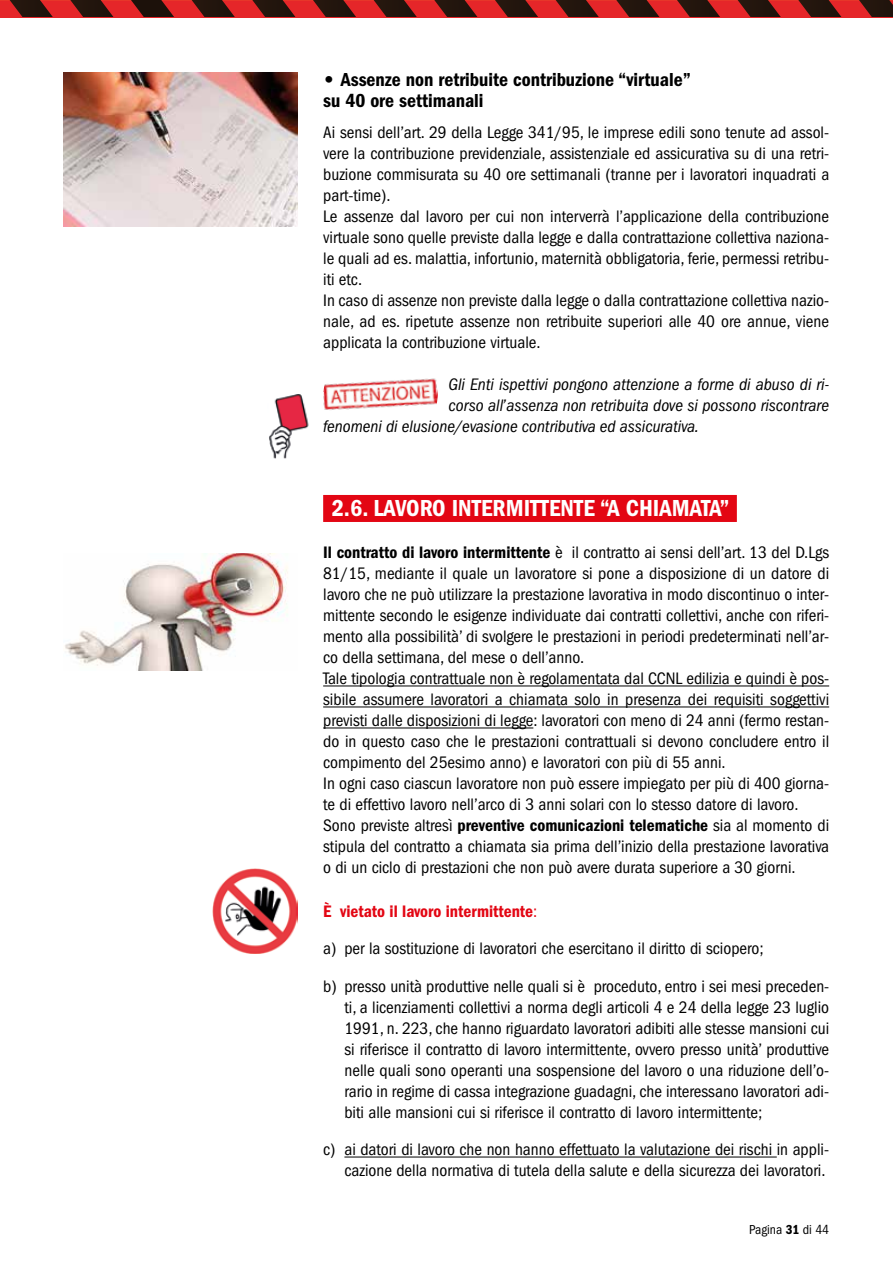
<style>
.page{position:relative;width:893px;height:1263px;background:#fff}
.page>*{position:absolute;margin:0;border:0;box-sizing:border-box;transform-origin:0 0}
.t1{font:24px "ITC Franklin Gothic Std Dm Cd";color:#fff}
.t2{font:19.5px/21px "ITC Franklin Gothic Std Dm Cd";color:#000}
.t3{font:condensed 17.25px/21px "ITC Franklin Gothic Std";color:#000}
.t4{font:italic condensed 17.25px "ITC Franklin Gothic Std";color:#000}
.t5{font:17.25px "ITC Franklin Gothic Std Dm Cd";color:#000}
.t6{font:17.25px "ITC Franklin Gothic Std Dm Cd";color:#e30613}
.t7{font:condensed 13.5px "ITC Franklin Gothic Std";color:#000}
.s1{font-family:"ITC Franklin Gothic Std Hvy"}
.s2{font-family:"ITC Franklin Gothic Std Dm Cd";font-stretch:normal}
.s3{font-family:"ITC Franklin Gothic Std";font-stretch:condensed}
</style>
<div class="page">
<div style="left:0;top:0;width:893px;height:17px;background:#e52629"></div>
<svg style="left:849px;top:0;width:44px;height:17px"></svg>
<svg style="left:789px;top:0;width:52px;height:17px"></svg>
<svg style="left:728px;top:0;width:53px;height:17px"></svg>
<svg style="left:667px;top:0;width:53px;height:17px"></svg>
<svg style="left:607px;top:0;width:52px;height:17px"></svg>
<svg style="left:546px;top:0;width:53px;height:17px"></svg>
<svg style="left:485px;top:0;width:53px;height:17px"></svg>
<svg style="left:425px;top:0;width:52px;height:17px"></svg>
<svg style="left:364px;top:0;width:53px;height:17px"></svg>
<svg style="left:303px;top:0;width:53px;height:17px"></svg>
<svg style="left:243px;top:0;width:52px;height:17px"></svg>
<svg style="left:182px;top:0;width:53px;height:17px"></svg>
<svg style="left:121px;top:0;width:53px;height:17px"></svg>
<svg style="left:61px;top:0;width:52px;height:17px"></svg>
<svg style="left:0;top:0;width:53px;height:17px"></svg>
<div style="left:323px;top:495px;width:414px;height:27px;background:#e30613"></div>
<hr style="left:323px;top:685px;width:506px;height:1px;background:#000">
<hr style="left:323px;top:706px;width:506px;height:1px;background:#000">
<hr style="left:323px;top:727px;width:210px;height:1px;background:#000">
<hr style="left:344px;top:1156px;width:433px;height:1px;background:#000">
<img style="left:323px;top:378px;width:115px;height:32px">
<img style="left:64px;top:72px;width:234px;height:155px">
<img style="left:269px;top:394px;width:40px;height:65px">
<img style="left:213px;top:868px;width:85px;height:86px">
<img style="left:65px;top:553px;width:223px;height:117px">
<p class="t2" style="left:323px;top:69px;width:369px"><span class="s1">•</span> Assenze non retribuite contribuzione “virtuale” su 40 ore settimanali</p>
<p class="t3" style="left:323px;top:122px;width:508px">Ai sensi dell’art. 29 della Legge 341/95, le imprese edili sono tenute ad assol&shy;vere la contribuzione previdenziale, assistenziale ed assicurativa su di una retri&shy;buzione commisurata su 40 ore settimanali (tranne per i lavoratori inquadrati a part-time).<br>Le assenze dal lavoro per cui non interverrà l’applicazione della contribuzione virtuale sono quelle previste dalla legge e dalla contrattazione collettiva naziona&shy;le quali ad es. malattia, infortunio, maternità obbligatoria, ferie, permessi retribu&shy;iti etc.<br>In caso di assenze non previste dalla legge o dalla contrattazione collettiva nazio&shy;nale, ad es. ripetute assenze non retribuite superiori alle 40 ore annue, viene applicata la contribuzione virtuale.</p>
<p class="t4" style="left:449px;top:375px;width:382px">Gli Enti ispettivi pongono attenzione a forme di abuso di ri-</p>
<p class="t4" style="left:449px;top:396px;width:382px">corso all’assenza non retribuita dove si possono riscontrare</p>
<p class="t4" style="left:323px;top:417px;width:377px">fenomeni di elusione/evasione contributiva ed assicurativa.</p>
<h1 class="t1" style="left:332px;top:494px;width:399px">2.6. LAVORO INTERMITTENTE “A CHIAMATA”</h1>
<p class="t3" style="left:323px;top:542px;width:508px"><span class="s2">Il contratto di lavoro intermittente</span> è il contratto ai sensi dell’art. 13 del D.Lgs 81/15, mediante il quale un lavoratore si pone a disposizione di un datore di lavoro che ne può utilizzare la prestazione lavorativa in modo discontinuo o inter&shy;mittente secondo le esigenze individuate dai contratti collettivi, anche con riferi&shy;mento alla possibilità’ di svolgere le prestazioni in periodi predeterminati nell’ar&shy;co della settimana, del mese o dell’anno.<br>Tale tipologia contrattuale non è regolamentata dal CCNL edilizia e quindi è pos&shy;sibile assumere lavoratori a chiamata solo in presenza dei requisiti soggettivi previsti dalle disposizioni di legge: lavoratori con meno di 24 anni (fermo restan&shy;do in questo caso che le prestazioni contrattuali si devono concludere entro il compimento del 25esimo anno) e lavoratori con più di 55 anni.<br>In ogni caso ciascun lavoratore non può essere impiegato per più di 400 giorna&shy;te di effettivo lavoro nell’arco di 3 anni solari con lo stesso datore di lavoro.</p>
<p class="t5" style="left:323px;top:815px;width:507px"><span class="s3">Sono previste altresì</span> preventive comunicazioni telematiche <span class="s3">sia al momento di</span></p>
<p class="t3" style="left:323px;top:836px;width:507px">stipula del contratto a chiamata sia prima dell’inizio della prestazione lavorativa o di un ciclo di prestazioni che non può avere durata superiore a 30 giorni.</p>
<p class="t6" style="left:323px;top:901px;width:216px">È vietato il lavoro intermittente<span class="s3">:</span></p>
<p class="t3" style="left:323px;top:930px;width:508px;line-height:37.5px">a) per la sostituzione di lavoratori che esercitano il diritto di sciopero;<br>b) presso unità produttive nelle quali si è proceduto, entro i sei mesi preceden-</p>
<p class="t3" style="left:344px;top:997px;width:486px;text-align:justify">ti, a licenziamenti collettivi a norma degli articoli 4 e 24 della legge 23 luglio 1991, n. 223, che hanno riguardato lavoratori adibiti alle stesse mansioni cui si riferisce il contratto di lavoro intermittente, ovvero presso unità’ produttive nelle quali sono operanti una sospensione del lavoro o una riduzione dell’o&shy;rario in regime di cassa integrazione guadagni, che interessano lavoratori adi&shy;biti alle mansioni cui si riferisce il contratto di lavoro intermittente;</p>
<p class="t3" style="left:323px;top:1139px;width:507px;text-align:right">c) ai datori di lavoro che non hanno effettuato la valutazione dei rischi in appli&shy;cazione della normativa di tutela della salute e della sicurezza dei lavoratori.</p>
<p class="t7" style="left:749px;top:1222px;width:82px">Pagina <span class="s2">31</span> di 44</p>
</div>
